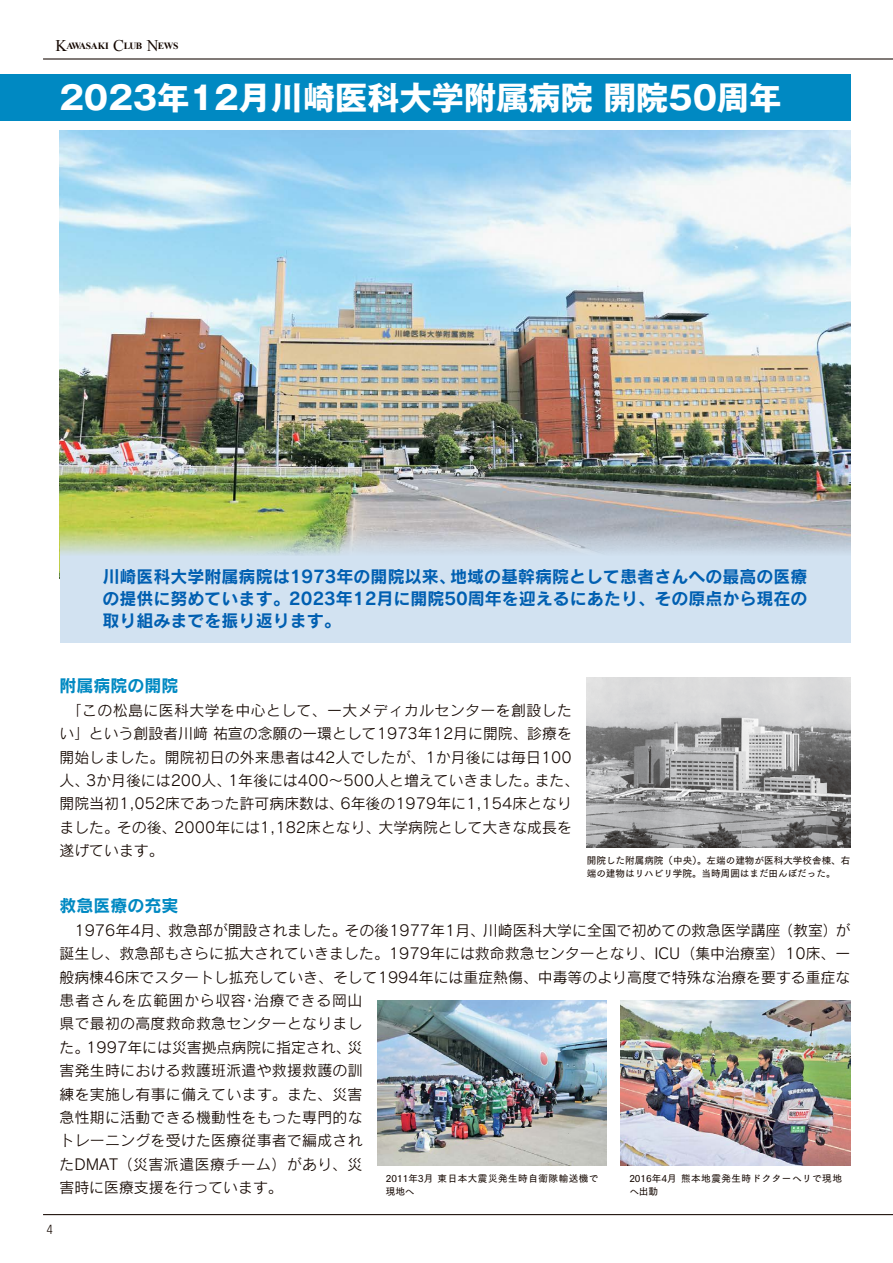
<style>
.page{position:relative;width:893px;height:1263px;background:#fff}
.page>*{position:absolute;margin:0;border:0;box-sizing:border-box;transform-origin:0 0}
.t1{font:700 32.25px "Gothic MB101 Pr 6";color:#fff}
.t2{font:16.95px/22.4px "Rodin Pro B";color:#005fb1;text-align:justify}
.t3{font:16.95px "Rodin Pro B";color:#0089c2}
.t4{font:14.85px/23.4px "Rodin Pro M";color:#140700}
.t5{font:300 11.7px "Shin Go Pr 6";color:#140700}
.t6{font:9.6px/12.8px "Tsuku Go Pro D";color:#140700}
.t7{font:9.6px/12.8px "Tsuku Go Pro D";letter-spacing:.055em;color:#140700}
.t8{font:700 9.6px "Times New Roman";letter-spacing:-.03em;color:#140700}
.s1{font-weight:400;font-size:16.2px}
</style>
<div class="page">
<hr style="left:43px;top:58px;width:850px;height:2px;background:#140700">
<hr style="left:43px;top:1214px;width:850px;height:1px;background:#140700">
<img style="left:60px;top:131px;width:790px;height:396px">
<div style="left:0;top:74px;width:850px;height:47px;background:#0089c2"></div>
<svg style="left:60px;top:527px;width:790px;height:116px;background:#cddce4"></svg>
<img style="left:587px;top:677px;width:263px;height:170px">
<img style="left:621px;top:1000px;width:229px;height:165px">
<img style="left:377px;top:1000px;width:230px;height:165px">
<p class="t8" style="left:55px;top:39px;width:125px"><span class="s1">K</span>AWASAKI <span class="s1">C</span>LUB <span class="s1">N</span>EWS</p>
<h1 class="t1" style="left:60px;top:71px;width:724px">2023年12月川崎医科大学附属病院 開院50周年</h1>
<p class="t2" style="left:103px;top:564px;width:706px">川崎医科大学附属病院は1973年の開院以来、地域の基幹病院として患者さんへの最高の医療の提供に努めています。2023年12月に開院50周年を迎えるにあたり、その原点から現在の取り組みまでを振り返ります。</p>
<p class="t3" style="left:60px;top:674px;width:121px">附属病院の開院</p>
<p class="t4" style="left:60px;top:698px;width:521px">　「この松島に医科大学を中心として、一大メディカルセンターを創設したい」という創設者川﨑 祐宣の念願の一環として1973年12月に開院、診療を開始しました。開院初日の外来患者は42人でしたが、1か月後には毎日100人、3か月後には200人、1年後には400～500人と増えていきました。また、開院当初1,052床であった許可病床数は、6年後の1979年に1,154床となりました。その後、2000年には1,182床となり、大学病院として大きな成長を遂げています。</p>
<p class="t6" style="left:587px;top:853px;width:265px">開院した附属病院（中央）。左端の建物が医科大学校舎棟、右端の建物はリハビリ学院。当時周囲はまだ田んぼだった。</p>
<p class="t3" style="left:60px;top:894px;width:121px">救急医療の充実</p>
<p class="t4" style="left:60px;top:918px;width:792px">　1976年4月、救急部が開設されました。その後1977年1月、川崎医科大学に全国で初めての救急医学講座（教室）が誕生し、救急部もさらに拡大されていきました。1979年には救命救急センターとなり、ICU（集中治療室）10床、一般病棟46床でスタートし拡充していき、そして1994年には重症熱傷、中毒等のより高度で特殊な治療を要する重症な患者さんを広範囲から収容・治療できる岡山<br>県で最初の高度救命救急センターとなりまし<br>た。1997年には災害拠点病院に指定され、災<br>害発生時における救護班派遣や救援救護の訓<br>練を実施し有事に備えています。また、災害<br>急性期に活動できる機動性をもった専門的な<br>トレーニングを受けた医療従事者で編成され<br>たDMAT（災害派遣医療チーム）があり、災<br>害時に医療支援を行っています。</p>
<p class="t7" style="left:386px;top:1171px;width:214px">2011年3月 東日本大震災発生時自衛隊輸送機で現地へ</p>
<p class="t7" style="left:629px;top:1171px;width:214px">2016年4月 熊本地震発生時ドクターヘリで現地へ出動</p>
<p class="t5" style="left:47px;top:1220px;width:7px">4</p>
</div>
